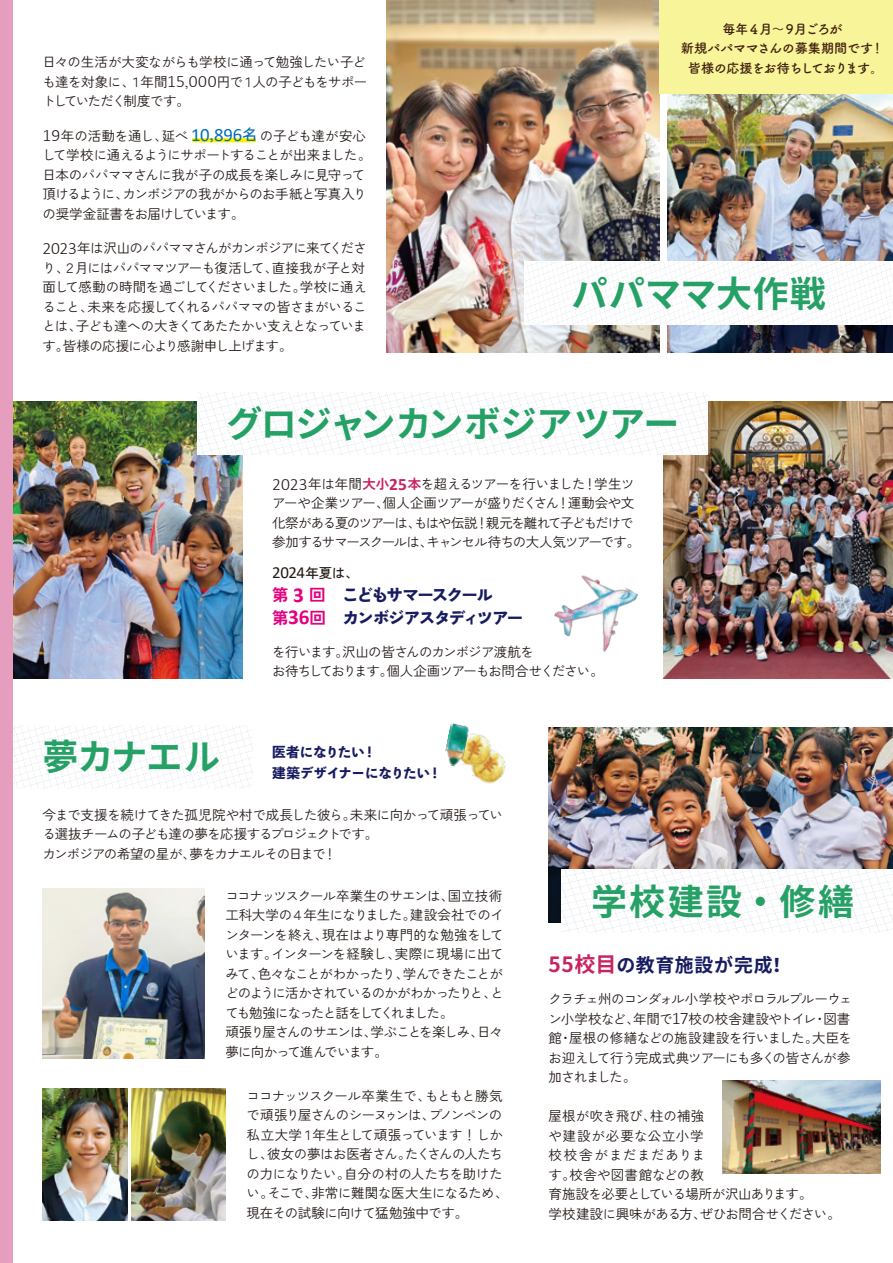
<style>
.page{position:relative;width:893px;height:1263px;background:#fff}
.page>*{position:absolute;margin:0;border:0;box-sizing:border-box;transform-origin:0 0}
.t1{font:36px "Gen Shin Gothic P Bold";letter-spacing:.025em;color:#25a166}
.t2{font:36px "Gen Shin Gothic P Bold";color:#25a166}
.t3{font:18.9px "Gen Shin Gothic P Bold";letter-spacing:.035em;color:#171c61}
.t4{font:18.75px "Calibri";color:#036eb8}
.t5{font:16.8px "Calibri";color:#221815}
.t6{font:900 16.5px/22.5px "Zen Kaku Gothic New";letter-spacing:-.085em;color:#171c61}
.t7{font:13.5px/19.5px "Zen Kaku Gothic New";letter-spacing:-.055em;color:#221815}
.t8{font:13.5px/19.5px "Zen Kaku Gothic New";color:#221815}
.t9{font:13.5px "Toppan Bunkyu Midashi Go Std N EB";letter-spacing:-.025em;color:#171c61}
.t10{font:13.5px "Zen Kaku Gothic New";letter-spacing:-.015em;color:#221815}
.t11{font:13.2px/19.5px "Tsuku B Rd Gothic Std B";letter-spacing:-.05em;color:#41220f;text-align:center}
.s1{font-family:"Calibri";font-weight:300;font-size:17.4px}
.s2{font-family:"Zen Kaku Gothic New";font-weight:500;font-size:15px}
.s3{font-weight:700;color:#c82362}
.s4{font-family:"Calibri";font-weight:700;font-size:17.4px;color:#c82362}
.s5{font-family:"Zen Kaku Gothic New";font-weight:500;font-size:13.5px}
.s6{font-weight:700;color:#e4007f}
.s7{font-family:"Calibri";font-weight:700;font-size:21.3px;color:#e4007f}
.s8{font-family:"Zen Kaku Gothic Antique"}
.s9{font-size:21px;color:#c82362}
</style>
<div class="page">
<img style="left:43px;top:889px;width:161px;height:170px">
<img style="left:132px;top:1089px;width:93px;height:131px">
<img style="left:43px;top:1089px;width:85px;height:131px">
<svg style="left:13px;top:725px;width:240px;height:64px"></svg>
<img style="left:472px;top:752px;width:34px;height:32px">
<img style="left:470px;top:733px;width:27px;height:41px">
<img style="left:445px;top:723px;width:25px;height:44px">
<img style="left:723px;top:1080px;width:157px;height:94px">
<img style="left:549px;top:727px;width:344px;height:196px">
<svg style="left:561px;top:870px;width:332px;height:63px"></svg>
<svg style="left:192px;top:138px;width:64px;height:4px"></svg>
<img style="left:668px;top:94px;width:225px;height:259px">
<img style="left:386px;top:0;width:273px;height:353px">
<div style="left:659px;top:0;width:234px;height:94px;background:#f8f499"></div>
<svg style="left:525px;top:262px;width:368px;height:63px"></svg>
<img style="left:663px;top:402px;width:230px;height:276px">
<img style="left:13px;top:402px;width:229px;height:276px">
<svg style="left:198px;top:392px;width:510px;height:63px"></svg>
<img style="left:554px;top:575px;width:84px;height:77px">
<div style="left:0;top:0;width:13px;height:1263px;background:#e69ebe"></div>
<p class="t7" style="left:43px;top:52px;width:326px;text-align:justify">日々の生活が大変ながらも学校に通って勉強したい子ども達を対象に、１年間<span class="s1">15</span>,<span class="s1">000</span>円で１人の子どもをサポートしていただく制度です。</p>
<p class="t10" style="left:43px;top:128px;width:147px"><span class="s1">19</span>年の活動を通し、延べ</p>
<p class="t4" style="left:191px;top:121px;width:68px">10<span class="s2">,</span>896<span class="s2">名</span></p>
<p class="t7" style="left:43px;top:126px;width:331px;text-indent:217px">の子ども達が安心して学校に通えるようにサポートすることが出来ました。日本のパパママさんに我が子の成長を楽しみに見守って頂けるように、カンボジアの我がからのお手紙と写真入りの奨学金証書をお届けしています。</p>
<p class="t7" style="left:42px;top:238px;width:326px"><span class="s1">2023</span>年は沢山のパパママさんがカンボジアに来てくださり、２月にはパパママツアーも復活して、直接我が子と対面して感動の時間を過ごしてくださいました。学校に通えること、未来を応援してくれるパパママの皆さまがいることは、子ども達への大きくてあたたかい支えとなっています。皆様の応援に心より感謝申し上げます。</p>
<p class="t11" style="left:681px;top:18px;width:205px">毎年４月～９月ごろが<br>新規パパママさんの募集期間です！皆様の応援をお待ちしております。</p>
<p class="t2" style="left:571px;top:266px;width:256px">パパママ大作戦</p>
<p class="t1" style="left:226px;top:397px;width:454px">グロジャンカンボジアツアー</p>
<p class="t7" style="left:272px;top:474px;width:370px"><span class="s1">2023</span>年は年間<span class="s3">大小</span><span class="s4">25</span><span class="s3">本</span>を超えるツアーを行いました！学生ツアーや企業ツアー、個人企画ツアーが盛りだくさん！運動会や文化祭がある夏のツアーは、もはや伝説！親元を離れて子どもだけで参加するサマースクールは、キャンセル待ちの大人気ツアーです。</p>
<p class="t5" style="left:272px;top:561px;width:88px">2024<span class="s5">年夏は、</span></p>
<p class="t6" style="left:272px;top:583px;width:253px"><span class="s6">第</span> <span class="s7">3</span> <span class="s6">回</span> <span class="s8">こどもサマースクール</span><span class="s6">第</span><span class="s7">36</span><span class="s6">回</span> カンボジアスタディツアー</p>
<p class="t1" style="left:43px;top:730px;width:180px">夢カナエル</p>
<p class="t7" style="left:272px;top:642px;width:333px">を行います。沢山の皆さんのカンボジア渡航を<br>お待ちしております。個人企画ツアーもお問合せください。</p>
<p class="t9" style="left:272px;top:741px;width:106px">医者になりたい！</p>
<p class="t9" style="left:272px;top:762px;width:171px">建築デザイナーになりたい！</p>
<p class="t7" style="left:42px;top:805px;width:462px">今まで支援を続けてきた孤児院や村で成長した彼ら。未来に向かって頑張っている選抜チームの子ども達の夢を応援するプロジェクトです。<br>カンボジアの希望の星が、夢をカナエルその日まで！</p>
<p class="t7" style="left:225px;top:886px;width:280px">ココナッツスクール卒業生のサエンは、国立技術工科大学の４年生になりました。建設会社でのインターンを終え、現在はより専門的な勉強をしています。インターンを経験し、実際に現場に出てみて、色々なことがわかったり、学んできたことがどのように活かされているのかがわかったりと、とても勉強になったと話をしてくれました。<br>頑張り屋さんのサエンは、学ぶことを楽しみ、日々夢に向かって進んでいます。</p>
<p class="t7" style="left:247px;top:1086px;width:263px">ココナッツスクール卒業生で、もともと勝気で頑張り屋さんのシーヌゥンは、プノンペンの私立大学１年生として頑張っています！しかし、彼女の夢はお医者さん。たくさんの人たちの力になりたい。自分の村の人たちを助けたい。そこで、非常に難関な医大生になるため、現在その試験に向けて猛勉強中です。</p>
<p class="t1" style="left:591px;top:874px;width:265px">学校建設・修繕</p>
<p class="t3" style="left:549px;top:950px;width:235px"><span class="s9">55校目</span>の教育施設が完成！</p>
<p class="t7" style="left:549px;top:989px;width:305px">クラチェ州のコンダォル小学校やポロラルプルーウェン小学校など、年間で<span class="s1">17</span>校の校舎建設やトイレ・図書館・屋根の修繕などの施設建設を行いました。大臣をお迎えして行う完成式典ツアーにも多くの皆さんが参加されました。</p>
<p class="t8" style="left:548px;top:1106px;width:294px">屋根が吹き飛び、柱の補強<br>や建設が必要な公立小学<br>校校舎がまだまだありま<br>す。校舎や図書館などの教<br>育施設を必要としている場所が沢山あります。<br>学校建設に興味がある方、ぜひお問合せください。</p>
</div>
